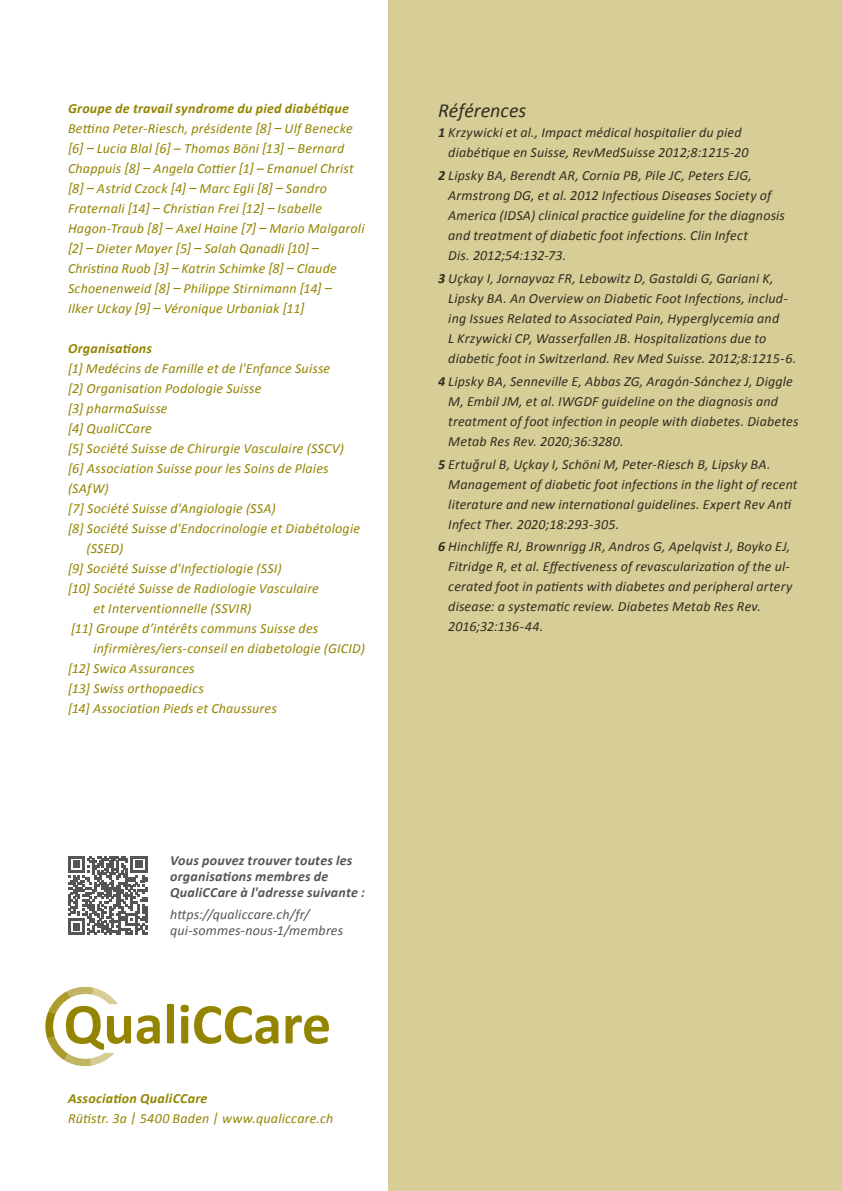
<style>
.page{position:relative;width:842px;height:1191px;background:#fff}
.page>*{position:absolute;margin:0;border:0;box-sizing:border-box;transform-origin:0 0}
.t1{font:italic 20px "Calibri";letter-spacing:-.005em;color:#393938}
.t2{font:italic 14px/20px "Calibri";letter-spacing:.015em;color:#393938}
.t3{font:italic 14px/20px "Calibri";letter-spacing:.015em;color:#948500}
.t4{font:italic 700 14px/16px "Calibri";letter-spacing:.015em;color:#555554}
.t5{font:italic 700 14px "Calibri";letter-spacing:.02em;color:#948500}
.t6{font:italic 14px/16px "Calibri";letter-spacing:.015em;color:#555554}
.s1{font-weight:700}
</style>
<div class="page">
<div style="left:388px;top:0;width:454px;height:1191px;background:#d7cd96"></div>
<svg style="left:137px;top:1015px;width:23px;height:29px"></svg>
<svg style="left:167px;top:1003px;width:7px;height:40px"></svg>
<svg style="left:181px;top:1004px;width:97px;height:40px"></svg>
<svg style="left:286px;top:1015px;width:43px;height:29px"></svg>
<svg style="left:45px;top:986px;width:86px;height:80px"></svg>
<svg style="left:68px;top:856px;width:79px;height:79px"></svg>
<p class="t5" style="left:68px;top:98px;width:282px">Groupe de travail syndrome du pied diabétique</p>
<p class="t3" style="left:68px;top:117px;width:298px">Bettina Peter-Riesch, présidente [8] – Ulf Benecke [6] – Lucia Blal [6] – Thomas Böni [13] – Bernard Chappuis [8] – Angela Cottier [1] – Emanuel Christ [8] – Astrid Czock [4] – Marc Egli [8] – Sandro Fraternali [14] – Christian Frei [12] – Isabelle Hagon-Traub [8] – Axel Haine [7] – Mario Malgaroli [2] – Dieter Mayer [5] – Salah Qanadli [10] – Christina Ruob [3] – Katrin Schimke [8] – Claude Schoenenweid [8] – Philippe Stirnimann [14] –<br>Ilker Uckay [9] – Véronique Urbaniak [11]</p>
<p class="t5" style="left:68px;top:338px;width:86px">Organisations</p>
<p class="t3" style="left:68px;top:357px;width:264px">[1] Medécins de Famille et de l'Enfance Suisse</p>
<p class="t3" style="left:68px;top:377px;width:195px">[2] Organisation Podologie Suisse</p>
<p class="t3" style="left:68px;top:397px;width:101px">[3] pharmaSuisse</p>
<p class="t3" style="left:68px;top:417px;width:85px">[4] QualiCCare</p>
<p class="t3" style="left:68px;top:437px;width:278px">[5] Société Suisse de Chirurgie Vasculaire (SSCV)</p>
<p class="t3" style="left:68px;top:457px;width:262px">[6] Association Suisse pour les Soins de Plaies</p>
<p class="t3" style="left:68px;top:477px;width:42px">(SAfW)</p>
<p class="t3" style="left:68px;top:497px;width:209px">[7] Société Suisse d'Angiologie (SSA)</p>
<p class="t3" style="left:68px;top:517px;width:294px">[8] Société Suisse d'Endocrinologie et Diabétologie</p>
<p class="t3" style="left:86px;top:537px;width:38px">(SSED)</p>
<p class="t3" style="left:68px;top:557px;width:215px">[9] Société Suisse d'Infectiologie (SSI)</p>
<p class="t3" style="left:68px;top:577px;width:252px">[10] Société Suisse de Radiologie Vasculaire</p>
<p class="t3" style="left:94px;top:597px;width:159px">et Interventionnelle (SSVIR)</p>
<p class="t3" style="left:71px;top:617px;width:249px">[11] Groupe d’intérêts communs Suisse des</p>
<p class="t3" style="left:94px;top:637px;width:273px">infirmières/iers-conseil en diabetologie (GICID)</p>
<p class="t3" style="left:68px;top:657px;width:128px">[12] Swica Assurances</p>
<p class="t3" style="left:68px;top:677px;width:137px">[13] Swiss orthopaedics</p>
<p class="t3" style="left:68px;top:697px;width:210px">[14] Association Pieds et Chaussures</p>
<p class="t4" style="left:170px;top:851px;width:196px">Vous pouvez trouver toutes les organisations membres de<br>QualiCCare à l'adresse suivante :</p>
<p class="t6" style="left:170px;top:905px;width:175px">https://qualiccare.ch/fr/ qui-sommes-nous-1/membres</p>
<p class="t5" style="left:68px;top:1088px;width:141px">Association QualiCCare</p>
<p class="t3" style="left:68px;top:1107px;width:267px">Rütistr. 3a | 5400 Baden | www.qualiccare.ch</p>
<h1 class="t1" style="left:438px;top:97px;width:90px">Références</h1>
<p class="t2" style="left:448px;top:122px;width:302px;text-indent:-10px"><span class="s1">1</span> Krzywicki et al., Impact médical hospitalier du pied diabétique en Suisse, RevMedSuisse 2012;8:1215-20</p>
<p class="t2" style="left:448px;top:165px;width:338px;text-indent:-10px"><span class="s1">2</span> Lipsky BA, Berendt AR, Cornia PB, Pile JC, Peters EJG, Armstrong DG, et al. 2012 Infectious Diseases Society of America (IDSA) clinical practice guideline for the diagnosis and treatment of diabetic foot infections. Clin Infect<br>Dis. 2012;54:132-73.</p>
<p class="t2" style="left:448px;top:267px;width:350px;text-indent:-10px"><span class="s1">3</span> Uçkay I, Jornayvaz FR, Lebowitz D, Gastaldi G, Gariani K, Lipsky BA. An Overview on Diabetic Foot Infections, includ&shy;ing Issues Related to Associated Pain, Hyperglycemia and<br>L Krzywicki CP, Wasserfallen JB. Hospitalizations due to diabetic foot in Switzerland. Rev Med Suisse. 2012;8:1215-6.</p>
<p class="t2" style="left:448px;top:370px;width:352px;text-indent:-10px"><span class="s1">4</span> Lipsky BA, Senneville E, Abbas ZG, Aragón-Sánchez J, Diggle M, Embil JM, et al. IWGDF guideline on the diagnosis and treatment of foot infection in people with diabetes. Diabetes Metab Res Rev. 2020;36:3280.</p>
<p class="t2" style="left:448px;top:453px;width:351px;text-indent:-10px"><span class="s1">5</span> Ertuğrul B, Uçkay I, Schöni M, Peter-Riesch B, Lipsky BA.<br>Management of diabetic foot infections in the light of recent literature and new international guidelines. Expert Rev Anti Infect Ther. 2020;18:293-305.</p>
<p class="t2" style="left:448px;top:536px;width:345px;text-indent:-10px"><span class="s1">6</span> Hinchliffe RJ, Brownrigg JR, Andros G, Apelqvist J, Boyko EJ, Fitridge R, et al. Effectiveness of revascularization of the ul&shy;cerated foot in patients with diabetes and peripheral artery disease: a systematic review. Diabetes Metab Res Rev.<br>2016;32:136-44.</p>
</div>
